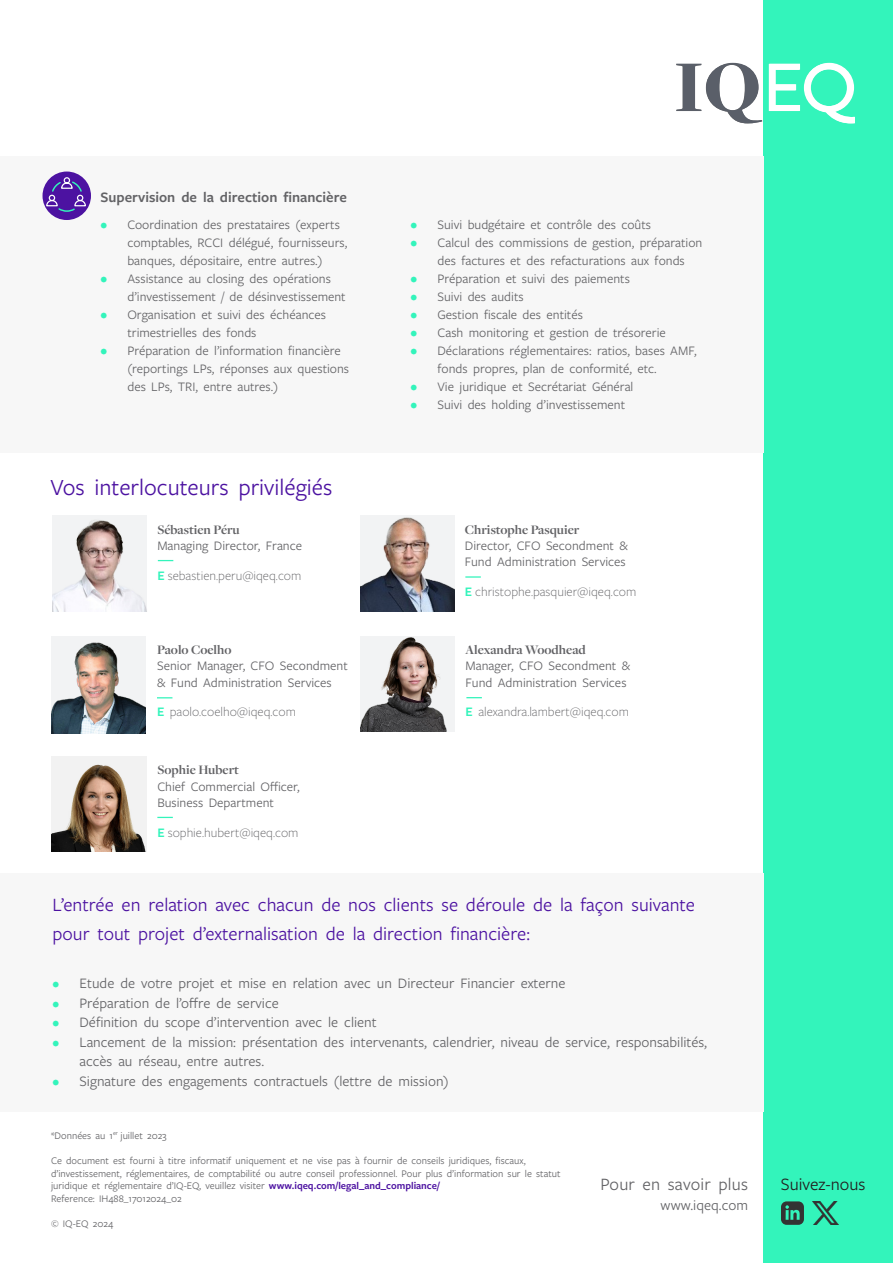
<style>
.page{position:relative;width:893px;height:1263px;background:#fff}
.page>*{position:absolute;margin:0;border:0;box-sizing:border-box;transform-origin:0 0}
.Body_copy{font:24px "Freight Sans Pro";color:#4c12a1}
.Body_copy-2{font:19.5px/28.8px "Freight Sans Pro";color:#4c12a1}
.Body_copy-3{font:18px "Freight Sans Pro";letter-spacing:.01em;color:#636366}
.Body_copy-4{font:18px "Freight Sans Pro";color:#231f20}
.Body_copy-5{font:15px/19.5px "Freight Sans Pro";color:#636366}
.Body_copy-6{font:600 15px "Freight Sans Pro";color:#636366}
.Body_copy-7{font:13.5px/18px "Freight Sans Pro";color:#636366}
.Body_copy-8{font:300 13.5px "Freight Sans Pro";color:#636366}
.t1{font:700 13.5px "Freight Disp Pro";color:#636366}
.Disclaimer{font:10.5px/12.6px "Freight Sans Pro";color:#636366}
.s1{font-size:15px;color:#33f4bb}
.s2{font-weight:600;color:#33f4bb}
.s3{color:#33f4bb}
.s4{font-weight:600;color:#4c12a1}
</style>
<div class="page">
<div style="left:763px;top:0;width:130px;height:1263px;background:#33f4bb"></div>
<div style="left:0;top:156px;width:763px;height:297px;background:#f7f7f7"></div>
<div style="left:43px;top:172px;width:48px;height:48px;background:#4c12a1;border-radius:50%"></div>
<svg style="left:46px;top:177px;width:41px;height:36px"></svg>
<svg style="left:465px;top:576px;width:16px;height:2px"></svg>
<img style="left:360px;top:516px;width:95px;height:95px">
<svg style="left:781px;top:1201px;width:23px;height:24px"></svg>
<img style="left:813px;top:1201px;width:26px;height:24px">
<div style="left:0;top:874px;width:763px;height:238px;background:#f7f7f7"></div>
<svg style="left:676px;top:63px;width:86px;height:60px"></svg>
<svg style="left:769px;top:63px;width:86px;height:60px"></svg>
<svg style="left:158px;top:560px;width:15px;height:1px"></svg>
<img style="left:53px;top:516px;width:94px;height:95px">
<svg style="left:157px;top:817px;width:16px;height:1px"></svg>
<img style="left:52px;top:756px;width:94px;height:96px">
<img style="left:361px;top:636px;width:94px;height:96px">
<svg style="left:466px;top:697px;width:16px;height:1px"></svg>
<img style="left:51px;top:636px;width:94px;height:98px">
<svg style="left:157px;top:697px;width:15px;height:1px"></svg>
<p class="Body_copy-6" style="left:100px;top:186px;width:248px">Supervision de la direction financière</p>
<p class="Body_copy-7" style="left:127px;top:215px;width:221px;text-indent:-27px"><span class="s1">•</span> Coordination des prestataires (experts comptables, RCCI délégué, fournisseurs, banques, dépositaire, entre autres.)</p>
<p class="Body_copy-7" style="left:127px;top:269px;width:220px;text-indent:-27px"><span class="s1">•</span> Assistance au closing des opérations d’investissement / de désinvestissement</p>
<p class="Body_copy-7" style="left:127px;top:305px;width:200px;text-indent:-27px"><span class="s1">•</span> Organisation et suivi des échéances trimestrielles des fonds</p>
<p class="Body_copy-7" style="left:127px;top:341px;width:223px;text-indent:-27px"><span class="s1">•</span> Préparation de l’information financière (reportings LPs, réponses aux questions des LPs, TRI, entre autres.)</p>
<p class="Body_copy" style="left:50px;top:471px;width:284px">Vos interlocuteurs privilégiés</p>
<p class="t1" style="left:157px;top:520px;width:84px">Sébastien Péru</p>
<p class="Body_copy-7" style="left:157px;top:536px;width:146px">Managing Director, France</p>
<p class="Body_copy-8" style="left:157px;top:566px;width:146px"><span class="s2">E</span> sebastien.peru@iqeq.com</p>
<p class="t1" style="left:157px;top:641px;width:76px">Paolo Coelho</p>
<p class="Body_copy-7" style="left:157px;top:656px;width:192px">Senior Manager, CFO Secondment</p>
<p class="Body_copy-7" style="left:157px;top:673px;width:176px">&amp; Fund Administration Services</p>
<p class="Body_copy-8" style="left:157px;top:703px;width:140px"><span class="s2">E</span> paolo.coelho@iqeq.com</p>
<p class="t1" style="left:157px;top:761px;width:83px">Sophie Hubert</p>
<p class="Body_copy-7" style="left:157px;top:777px;width:144px">Chief Commercial Officer,</p>
<p class="Body_copy-7" style="left:157px;top:793px;width:118px">Business Department</p>
<p class="Body_copy-8" style="left:157px;top:823px;width:143px"><span class="s2">E</span> sophie.hubert@iqeq.com</p>
<p class="Body_copy-7" style="left:410px;top:215px;width:242px"><span class="s1">•</span> Suivi budgétaire et contrôle des coûts</p>
<p class="Body_copy-7" style="left:437px;top:233px;width:266px;text-indent:-27px"><span class="s1">•</span> Calcul des commissions de gestion, préparation des factures et des refacturations aux fonds</p>
<p class="Body_copy-7" style="left:410px;top:269px;width:221px"><span class="s1">•</span> Préparation et suivi des paiements</p>
<p class="Body_copy-7" style="left:410px;top:287px;width:115px"><span class="s1">•</span> Suivi des audits</p>
<p class="Body_copy-7" style="left:410px;top:305px;width:174px"><span class="s1">•</span> Gestion fiscale des entités</p>
<p class="Body_copy-7" style="left:410px;top:323px;width:257px"><span class="s1">•</span> Cash monitoring et gestion de trésorerie</p>
<p class="Body_copy-7" style="left:437px;top:341px;width:261px;text-indent:-27px"><span class="s1">•</span> Déclarations réglementaires: ratios, bases AMF, fonds propres, plan de conformité, etc.</p>
<p class="Body_copy-7" style="left:410px;top:377px;width:224px"><span class="s1">•</span> Vie juridique et Secrétariat Général</p>
<p class="Body_copy-7" style="left:410px;top:395px;width:216px"><span class="s1">•</span> Suivi des holding d’investissement</p>
<p class="t1" style="left:465px;top:521px;width:116px">Christophe Pasquier</p>
<p class="Body_copy-7" style="left:465px;top:537px;width:164px;line-height:16.2px">Director, CFO Secondment &amp;<br>Fund Administration Services</p>
<p class="Body_copy-8" style="left:465px;top:583px;width:173px"><span class="s2">E</span> christophe.pasquier@iqeq.com</p>
<p class="t1" style="left:466px;top:641px;width:122px">Alexandra Woodhead</p>
<p class="Body_copy-7" style="left:466px;top:657px;width:166px;line-height:16.2px">Manager, CFO Secondment &amp;<br>Fund Administration Services</p>
<p class="Body_copy-8" style="left:466px;top:703px;width:165px"><span class="s2">E</span> alexandra.lambert@iqeq.com</p>
<p class="Body_copy-2" style="left:53px;top:889px;width:644px">L’entrée en relation avec chacun de nos clients se déroule de la façon suivante pour tout projet d’externalisation de la direction financière:</p>
<p class="Body_copy-5" style="left:53px;top:973px;width:514px"><span class="s3">•</span> Etude de votre projet et mise en relation avec un Directeur Financier externe</p>
<p class="Body_copy-5" style="left:53px;top:992px;width:228px"><span class="s3">•</span> Préparation de l’offre de service</p>
<p class="Body_copy-5" style="left:53px;top:1012px;width:326px"><span class="s3">•</span> Définition du scope d’intervention avec le client</p>
<p class="Body_copy-5" style="left:80px;top:1031px;width:629px;text-indent:-27px"><span class="s3">•</span> Lancement de la mission: présentation des intervenants, calendrier, niveau de service, responsabilités, accès au réseau, entre autres.</p>
<p class="Body_copy-5" style="left:53px;top:1070px;width:398px"><span class="s3">•</span> Signature des engagements contractuels (lettre de mission)</p>
<p class="Disclaimer" style="left:51px;top:1128px;width:117px">*Données au 1<sup>er</sup> juillet 2023</p>
<p class="Disclaimer" style="left:51px;top:1154px;width:511px">Ce document est fourni à titre informatif uniquement et ne vise pas à fournir de conseils juridiques, fiscaux, d’investissement, réglementaires, de comptabilité ou autre conseil professionnel. Pour plus d’information sur le statut juridique et réglementaire d’IQ-EQ, veuillez visiter <span class="s4">www.iqeq.com/legal_and_compliance/</span></p>
<p class="Disclaimer" style="left:51px;top:1191px;width:132px">Reference: IH488_17012024_02</p>
<p class="Disclaimer" style="left:51px;top:1217px;width:64px">© IQ-EQ 2024</p>
<p class="Body_copy-3" style="left:600px;top:1172px;width:149px">Pour en savoir plus</p>
<p class="Body_copy-4" style="left:781px;top:1172px;width:86px">Suivez-nous</p>
<p class="Body_copy-5" style="left:660px;top:1194px;width:89px">www.iqeq.com</p>
</div>
